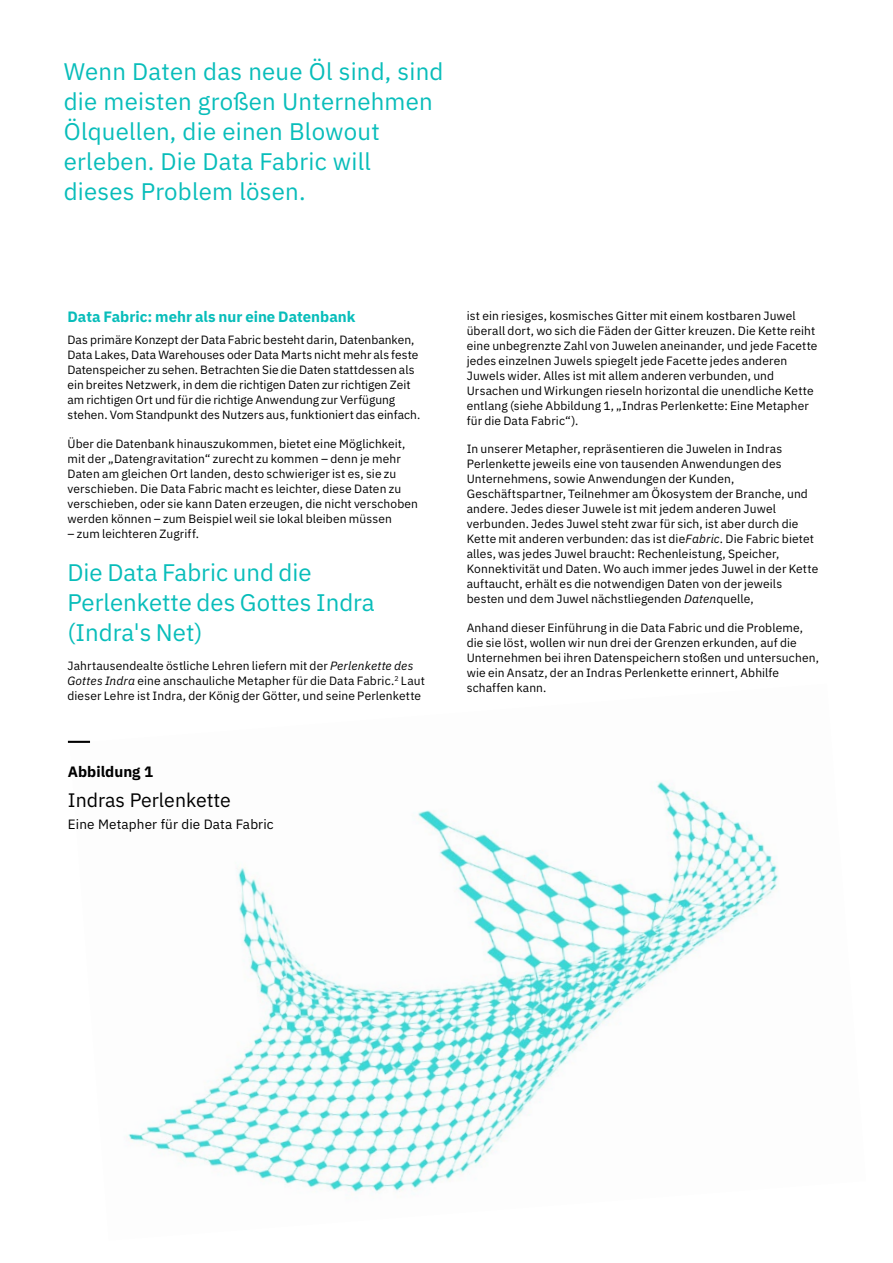
<style>
.page{position:relative;width:893px;height:1263px;background:#fff}
.page>*{position:absolute;margin:0;border:0;box-sizing:border-box;transform-origin:0 0}
.t1{font:24px/30px "IBM Plex Sans";letter-spacing:.01em;color:#08bdba}
.t2{font:19.5px "IBM Plex Sans";color:#000}
.t3{font:700 15px "IBM Plex Sans";color:#08bdba}
.t4{font:700 15px "IBM Plex Sans";color:#000}
.t5{font:13.5px "IBM Plex Sans";letter-spacing:.01em;color:#000}
.t6{font:12px/15px "IBM Plex Sans";letter-spacing:.01em;color:#000}
.s1{font-style:italic}
</style>
<div class="page">
<img style="left:70px;top:740px;width:709px;height:452px">
<hr style="left:68px;top:741px;width:22px;height:2px;background:#000">
<h1 class="t1" style="left:64px;top:54px;width:381px">Wenn Daten das neue Öl sind, sind die meisten großen Unternehmen<br>Ölquellen, die einen Blowout erleben. Die Data Fabric will dieses Problem lösen.</h1>
<p class="t3" style="left:68px;top:305px;width:289px">Data Fabric: mehr als nur eine Datenbank</p>
<p class="t6" style="left:68px;top:331px;width:354px">Das primäre Konzept der Data Fabric besteht darin, Datenbanken, Data Lakes, Data Warehouses oder Data Marts nicht mehr als feste Datenspeicher zu sehen. Betrachten Sie die Daten stattdessen als ein breites Netzwerk, in dem die richtigen Daten zur richtigen Zeit am richtigen Ort und für die richtige Anwendung zur Verfügung stehen. Vom Standpunkt des Nutzers aus, funktioniert das einfach.</p>
<p class="t6" style="left:68px;top:435px;width:352px">Über die Datenbank hinauszukommen, bietet eine Möglichkeit, mit der „Datengravitation“ zurecht zu kommen – denn je mehr Daten am gleichen Ort landen, desto schwieriger ist es, sie zu verschieben. Die Data Fabric macht es leichter, diese Daten zu verschieben, oder sie kann Daten erzeugen, die nicht verschoben werden können – zum Beispiel weil sie lokal bleiben müssen</p>
<p class="t6" style="left:68px;top:525px;width:133px">– zum leichteren Zugriff.</p>
<h1 class="t1" style="left:68px;top:555px;width:309px">Die Data Fabric und die<br>Perlenkette des Gottes Indra (Indra's Net)</h1>
<p class="t6" style="left:68px;top:657px;width:359px">Jahrtausendealte östliche Lehren liefern mit der <span class="s1">Perlenkette des<br>Gottes Indra</span> eine anschauliche Metapher für die Data Fabric.<sup>2</sup> Laut dieser Lehre ist Indra, der König der Götter, und seine Perlenkette</p>
<p class="t4" style="left:68px;top:759px;width:87px">Abbildung 1</p>
<h2 class="t2" style="left:68px;top:785px;width:164px">Indras Perlenkette</h2>
<p class="t5" style="left:68px;top:814px;width:207px">Eine Metapher für die Data Fabric</p>
<p class="t6" style="left:467px;top:307px;width:352px">ist ein riesiges, kosmisches Gitter mit einem kostbaren Juwel überall dort, wo sich die Fäden der Gitter kreuzen. Die Kette reiht eine unbegrenzte Zahl von Juwelen aneinander, und jede Facette jedes einzelnen Juwels spiegelt jede Facette jedes anderen Juwels wider. Alles ist mit allem anderen verbunden, und Ursachen und Wirkungen rieseln horizontal die unendliche Kette entlang (siehe Abbildung 1, „Indras Perlenkette: Eine Metapher für die Data Fabric“).</p>
<p class="t6" style="left:467px;top:441px;width:353px">In unserer Metapher, repräsentieren die Juwelen in Indras Perlenkette jeweils eine von tausenden Anwendungen des Unternehmens, sowie Anwendungen der Kunden, Geschäftspartner, Teilnehmer am Ökosystem der Branche, und andere. Jedes dieser Juwele ist mit jedem anderen Juwel verbunden. Jedes Juwel steht zwar für sich, ist aber durch die Kette mit anderen verbunden: das ist die<span class="s1">Fabric</span>. Die Fabric bietet alles, was jedes Juwel braucht: Rechenleistung, Speicher, Konnektivität und Daten. Wo auch immer jedes Juwel in der Kette auftaucht, erhält es die notwendigen Daten von der jeweils besten und dem Juwel nächstliegenden <span class="s1">Daten</span>quelle,</p>
<p class="t6" style="left:467px;top:619px;width:354px">Anhand dieser Einführung in die Data Fabric und die Probleme, die sie löst, wollen wir nun drei der Grenzen erkunden, auf die Unternehmen bei ihren Datenspeichern stoßen und untersuchen, wie ein Ansatz, der an Indras Perlenkette erinnert, Abhilfe schaffen kann.</p>
</div>
